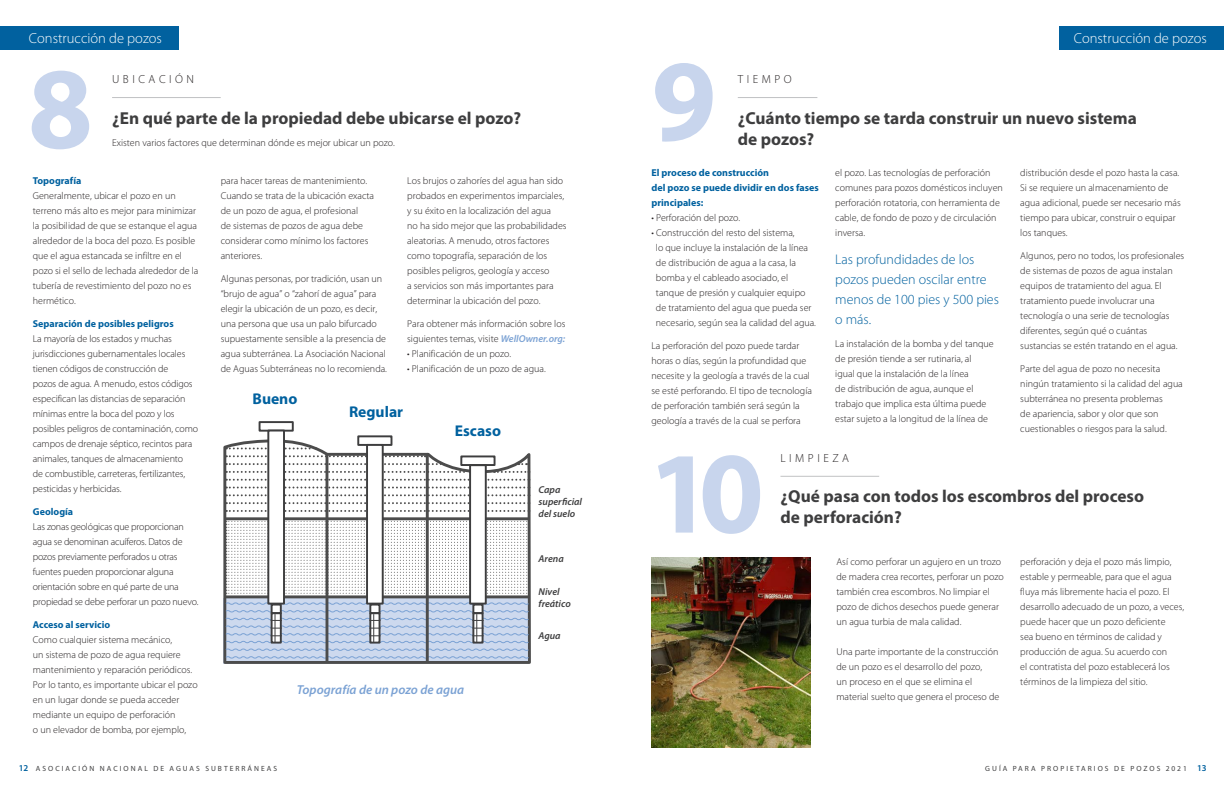
<style>
.page{position:relative;width:1224px;height:792px;background:#fff}
.page>*{position:absolute;margin:0;border:0;box-sizing:border-box;transform-origin:0 0}
.t1{font:700 117.1px "Myriad Pro";color:#c8d5ed}
.t2{font:700 17.3px/20.8px "Myriad Pro";color:#3e3e3f}
.t3{font:700 15.6px "Myriad Pro";color:#01619f}
.t4{font:300 14.5px "Myriad Pro";color:#fff}
.t5{font:300 14px/20px "Myriad Pro";color:#01619f}
.t6{font:italic 600 13px "Myriad Pro";color:#7ba2d4}
.t7{font:300 11.7px "Myriad Pro";letter-spacing:.3em;color:#231f20}
.t8{font:300 10px/15px "Myriad Pro";color:#231f20}
.t9{font:300 10px/15px "Myriad Pro";letter-spacing:-.02em;color:#231f20}
.t10{font:700 10px/15px "Myriad Pro";color:#01619f}
.t11{font:italic 600 10px/12px "Myriad Pro";color:#3e3e3f}
.t12{font:7.5px "Myriad Pro";letter-spacing:.27em;color:#3e3e3f}
.s1{font-weight:700;color:#01619f}
.s2{font-weight:600;font-style:italic;color:#7ba2d4}
.s3{font-weight:600;font-size:9px;color:#01619f}
</style>
<div class="page">
<div style="left:0;top:27px;width:179px;height:23px;background:#01619f"></div>
<div style="left:1059px;top:27px;width:165px;height:23px;background:#01619f"></div>
<svg style="left:223px;top:438px;width:308px;height:226px"></svg>
<svg style="left:226px;top:463px;width:218px;height:2px"></svg>
<svg style="left:226px;top:471px;width:243px;height:2px"></svg>
<svg style="left:226px;top:521px;width:303px;height:73px"></svg>
<svg style="left:226px;top:479px;width:303px;height:2px"></svg>
<svg style="left:226px;top:487px;width:303px;height:1px"></svg>
<svg style="left:226px;top:494px;width:303px;height:2px"></svg>
<svg style="left:226px;top:502px;width:303px;height:2px"></svg>
<svg style="left:226px;top:510px;width:303px;height:2px"></svg>
<svg style="left:226px;top:455px;width:200px;height:2px"></svg>
<svg style="left:226px;top:448px;width:90px;height:1px"></svg>
<hr style="left:326px;top:454px;width:2px;height:207px;background:#4c4c4c">
<hr style="left:426px;top:454px;width:3px;height:207px;background:#4c4c4c">
<hr style="left:112px;top:97px;width:109px;height:1px;background:#c1c2c4">
<svg style="left:518px;top:463px;width:9px;height:2px"></svg>
<svg style="left:494px;top:471px;width:35px;height:2px"></svg>
<div style="left:259px;top:421px;width:35px;height:11px;background:#fff;border:2px solid #3e3e3f"></div>
<div style="left:357px;top:435px;width:35px;height:11px;background:#fff;border:2px solid #3e3e3f"></div>
<div style="left:460px;top:455px;width:36px;height:11px;background:#fff;border:2px solid #3e3e3f"></div>
<div style="left:267px;top:430px;width:18px;height:175px;background:#fff;border:2px solid #3e3e3f"></div>
<div style="left:366px;top:444px;width:18px;height:161px;background:#fff;border:2px solid #3e3e3f"></div>
<div style="left:469px;top:464px;width:18px;height:141px;background:#fff;border:2px solid #3e3e3f"></div>
<svg style="left:225px;top:602px;width:304px;height:57px;background:#b9c8de"></svg>
<hr style="left:738px;top:97px;width:79px;height:1px;background:#c1c2c4">
<hr style="left:780px;top:476px;width:99px;height:1px;background:#c1c2c4">
<img style="left:652px;top:557px;width:159px;height:191px">
<p class="t4" style="left:29px;top:29px;width:135px">Construcción de pozos</p>
<p class="t4" style="left:1074px;top:29px;width:135px">Construcción de pozos</p>
<p class="t1" style="left:28px;top:32px;width:67px">8</p>
<p class="t7" style="left:112px;top:72px;width:84px">UBICACIÓN</p>
<p class="t2" style="left:112px;top:107px;width:411px">¿En qué parte de la propiedad debe ubicarse el pozo?</p>
<p class="t8" style="left:112px;top:135px;width:284px">Existen varios factores que determinan dónde es mejor ubicar un pozo.</p>
<p class="t8" style="left:33px;top:173px;width:167px"><span class="s1">Topografía<br></span>Generalmente, ubicar el pozo en un terreno más alto es mejor para minimizar la posibilidad de que se estanque el agua alrededor de la boca del pozo. Es posible que el agua estancada se infiltre en el pozo si el sello de lechada alrededor de la tubería de revestimiento del pozo no es hermético.</p>
<p class="t8" style="left:33px;top:316px;width:167px"><span class="s1">Separación de posibles peligros<br></span>La mayoría de los estados y muchas jurisdicciones gubernamentales locales tienen códigos de construcción de<br>pozos de agua. A menudo, estos códigos especifican las distancias de separación mínimas entre la boca del pozo y los posibles peligros de contaminación, como campos de drenaje séptico, recintos para animales, tanques de almacenamiento<br>de combustible, carreteras, fertilizantes, pesticidas y herbicidas.</p>
<p class="t9" style="left:33px;top:504px;width:167px"><span class="s1">Geología<br></span>Las zonas geológicas que proporcionan agua se denominan acuíferos. Datos de pozos previamente perforados u otras fuentes pueden proporcionar alguna orientación sobre en qué parte de una propiedad se debe perforar un pozo nuevo.</p>
<p class="t8" style="left:33px;top:617px;width:166px"><span class="s1">Acceso al servicio<br></span>Como cualquier sistema mecánico,<br>un sistema de pozo de agua requiere mantenimiento y reparación periódicos.<br>Por lo tanto, es importante ubicar el pozo en un lugar donde se pueda acceder mediante un equipo de perforación<br>o un elevador de bomba, por ejemplo,</p>
<p class="t8" style="left:221px;top:173px;width:148px">para hacer tareas de mantenimiento.</p>
<p class="t8" style="left:221px;top:188px;width:155px">Cuando se trata de la ubicación exacta de un pozo de agua, el profesional<br>de sistemas de pozos de agua debe considerar como mínimo los factores anteriores.</p>
<p class="t8" style="left:221px;top:271px;width:168px">Algunas personas, por tradición, usan un “brujo de agua” o “zahorí de agua” para elegir la ubicación de un pozo, es decir, una persona que usa un palo bifurcado supuestamente sensible a la presencia de agua subterránea. La Asociación Nacional de Aguas Subterráneas no lo recomienda.</p>
<p class="t8" style="left:407px;top:173px;width:161px">Los brujos o zahoríes del agua han sido probados en experimentos imparciales, y su éxito en la localización del agua<br>no ha sido mejor que las probabilidades aleatorias. A menudo, otros factores como topografía, separación de los posibles peligros, geología y acceso<br>a servicios son más importantes para determinar la ubicación del pozo.</p>
<p class="t8" style="left:407px;top:316px;width:160px">Para obtener más información sobre los siguientes temas, visite <span class="s2">WellOwner.org:</span></p>
<p class="t8" style="left:407px;top:346px;width:106px">• Planificación de un pozo.</p>
<p class="t8" style="left:407px;top:361px;width:140px">• Planificación de un pozo de agua.</p>
<p class="t3" style="left:253px;top:389px;width:46px">Bueno</p>
<p class="t3" style="left:349px;top:402px;width:56px">Regular</p>
<p class="t3" style="left:455px;top:421px;width:48px">Escaso</p>
<p class="t6" style="left:297px;top:682px;width:169px">Topografía de un pozo de agua</p>
<p class="t11" style="left:539px;top:483px;width:45px">Capa superficial del suelo</p>
<p class="t11" style="left:539px;top:553px;width:27px">Arena</p>
<p class="t11" style="left:539px;top:585px;width:23px">Nivel</p>
<p class="t11" style="left:539px;top:597px;width:34px">freático</p>
<p class="t11" style="left:539px;top:629px;width:24px">Agua</p>
<p class="t1" style="left:652px;top:25px;width:67px">9</p>
<p class="t7" style="left:738px;top:72px;width:55px">TIEMPO</p>
<p class="t2" style="left:738px;top:107px;width:401px">¿Cuánto tiempo se tarda construir un nuevo sistema de pozos?</p>
<p class="t10" style="left:651px;top:165px;width:169px">El proceso de construcción<br>del pozo se puede dividir en dos fases principales:</p>
<p class="t8" style="left:651px;top:210px;width:90px">• Perforación del pozo.</p>
<p class="t8" style="left:656px;top:225px;width:162px;text-indent:-4px">• Construcción del resto del sistema,<br>lo que incluye la instalación de la línea de distribución de agua a la casa, la bomba y el cableado asociado, el tanque de presión y cualquier equipo de tratamiento del agua que pueda ser necesario, según sea la calidad del agua.</p>
<p class="t8" style="left:651px;top:338px;width:162px">La perforación del pozo puede tardar horas o días, según la profundidad que necesite y la geología a través de la cual se esté perforando. El tipo de tecnología de perforación también será según la geología a través de la cual se perfora</p>
<p class="t8" style="left:835px;top:165px;width:169px">el pozo. Las tecnologías de perforación comunes para pozos domésticos incluyen perforación rotatoria, con herramienta de cable, de fondo de pozo y de circulación inversa.</p>
<p class="t5" style="left:835px;top:250px;width:165px">Las profundidades de los pozos pueden oscilar entre menos de 100 pies y 500 pies o más.</p>
<p class="t8" style="left:835px;top:336px;width:160px">La instalación de la bomba y del tanque de presión tiende a ser rutinaria, al<br>igual que la instalación de la línea<br>de distribución de agua, aunque el trabajo que implica esta última puede estar sujeto a la longitud de la línea de</p>
<p class="t8" style="left:1020px;top:165px;width:162px">distribución desde el pozo hasta la casa.<br>Si se requiere un almacenamiento de agua adicional, puede ser necesario más tiempo para ubicar, construir o equipar los tanques.</p>
<p class="t8" style="left:1020px;top:248px;width:165px">Algunos, pero no todos, los profesionales de sistemas de pozos de agua instalan equipos de tratamiento del agua. El tratamiento puede involucrar una tecnología o una serie de tecnologías diferentes, según qué o cuántas sustancias se estén tratando en el agua.</p>
<p class="t8" style="left:1020px;top:361px;width:164px">Parte del agua de pozo no necesita ningún tratamiento si la calidad del agua subterránea no presenta problemas<br>de apariencia, sabor y olor que son cuestionables o riesgos para la salud.</p>
<p class="t1" style="left:648px;top:417px;width:117px">10</p>
<p class="t7" style="left:780px;top:451px;width:70px">LIMPIEZA</p>
<p class="t2" style="left:780px;top:486px;width:365px">¿Qué pasa con todos los escombros del proceso de perforación?</p>
<p class="t8" style="left:836px;top:554px;width:169px">Así como perforar un agujero en un trozo de madera crea recortes, perforar un pozo también crea escombros. No limpiar el pozo de dichos desechos puede generar un agua turbia de mala calidad.</p>
<p class="t8" style="left:836px;top:644px;width:164px">Una parte importante de la construcción de un pozo es el desarrollo del pozo,<br>un proceso en el que se elimina el material suelto que genera el proceso de</p>
<p class="t8" style="left:1020px;top:554px;width:165px">perforación y deja el pozo más limpio, estable y permeable, para que el agua fluya más libremente hacia el pozo. El desarrollo adecuado de un pozo, a veces, puede hacer que un pozo deficiente<br>sea bueno en términos de calidad y producción de agua. Su acuerdo con<br>el contratista del pozo establecerá los términos de la limpieza del sitio.</p>
<p class="t12" style="left:19px;top:764px;width:260px"><span class="s3">12</span> ASOCIACIÓN NACIONAL DE AGUAS SUBTERRÁNEAS</p>
<p class="t12" style="left:985px;top:764px;width:223px">GUÍA PARA PROPIETARIOS DE POZOS 2021 <span class="s3">13</span></p>
</div>
